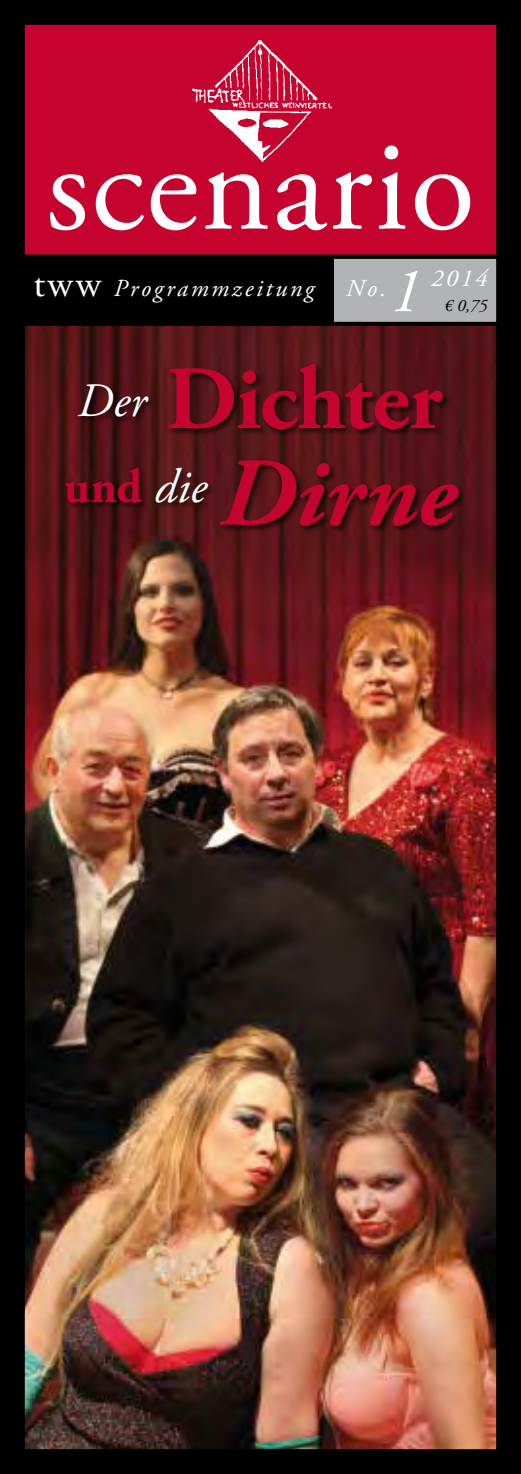
<style>
.page{position:relative;width:521px;height:1474px;background:#fff}
.page>*{position:absolute;margin:0;border:0;box-sizing:border-box;transform-origin:0 0}
.t1{font:132.83px "Adobe Garamond Pro";letter-spacing:.015em;color:#fff}
.t2{font:italic 700 96.95px "Adobe Garamond Pro";color:#c5032f}
.t3{font:700 89.95px "Adobe Garamond Pro";letter-spacing:-.015em;color:#c5032f}
.t4{font:italic 63px "Adobe Garamond Pro";color:#fff}
.t5{font:italic 24.5px "Adobe Garamond Pro";letter-spacing:.11em;color:#fff}
.t6{font:italic 24.32px "Adobe Garamond Pro";letter-spacing:.1em;color:#fff}
.t7{font:italic 17.32px "Adobe Garamond Pro";color:#000}
.s1{font-style:normal;font-size:38.5px}
.s2{font-weight:400;font-style:italic;font-size:47.95px;color:#fff}
</style>
<div class="page">
<img style="left:0;top:0;width:521px;height:1473px">
<h1 class="t1" style="left:46px;top:107px;width:430px">scenario</h1>
<p class="t5" style="left:33px;top:273px;width:282px"><span class="s1">tww</span> Programmzeitung</p>
<p class="t6" style="left:346px;top:273px;width:41px">No.</p>
<h3 class="t4" style="left:389px;top:253px;width:33px">1</h3>
<p class="t6" style="left:431px;top:264px;width:57px">2014</p>
<p class="t7" style="left:444px;top:295px;width:45px">€ 0,75</p>
<h3 class="t3" style="left:78px;top:347px;width:366px"><span class="s2">Der</span> Dichter</h3>
<h2 class="t2" style="left:64px;top:438px;width:393px"><sup>und</sup> <sup>die</sup> Dirne</h2>
</div>
